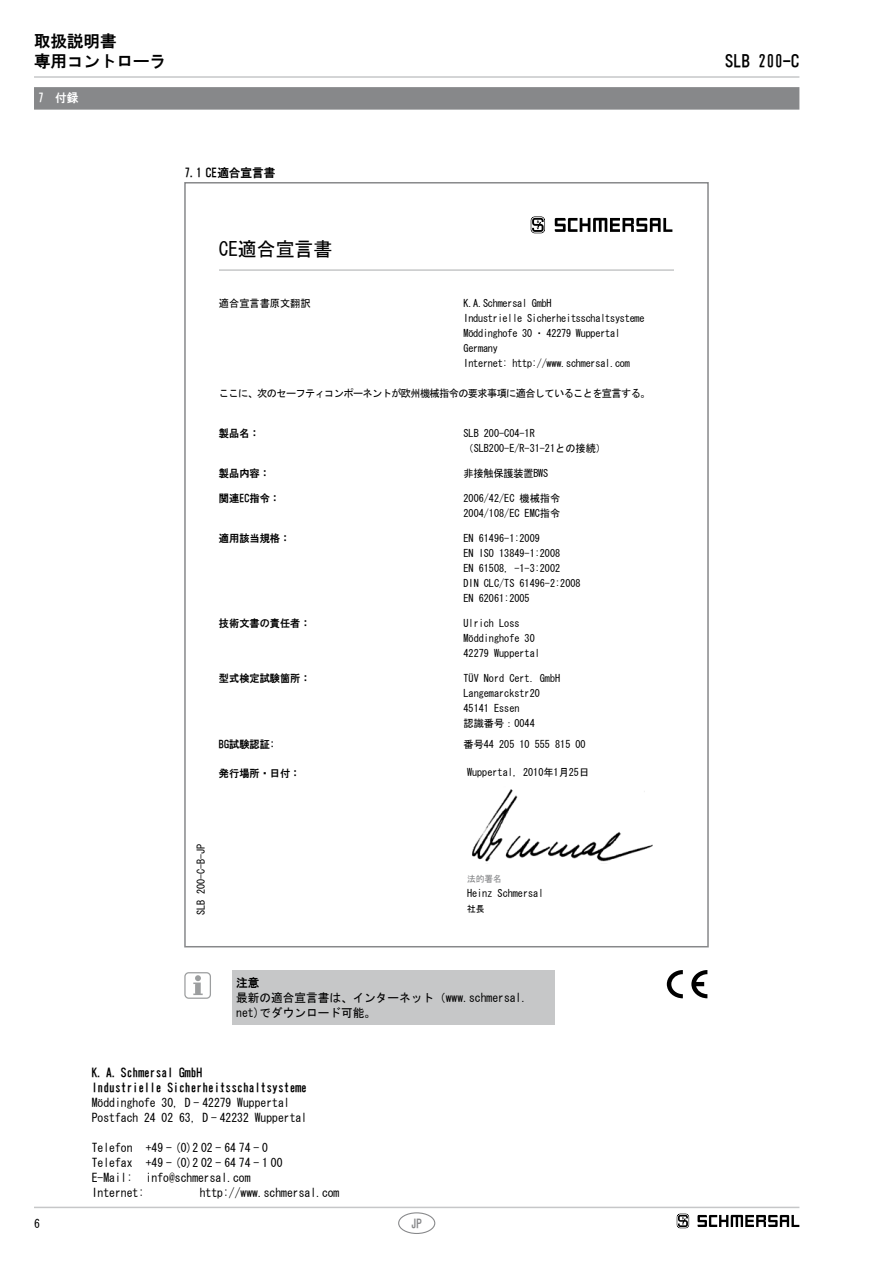
<style>
.page{position:relative;width:893px;height:1263px;background:#fff}
.page>*{position:absolute;margin:0;border:0;box-sizing:border-box;transform-origin:0 0}
.KONF_100K_Headline{font:19.5px "MS Gothic";color:#000}
.Headline_Bold_links{font:16.5px "HG Gothic E";color:#000}
.Headline_Bold_rechts{font:16.5px "HG Gothic E";color:#000}
.CONTENT{font:12px "MS Gothic";color:#000}
.CONTENT_BOLD{font:12px "HG Gothic E";color:#000}
.TAB_Content_Hinweis{font:12px/15px "MS Gothic";color:#000}
.Aufaehlung_Eb2{font:12px "HG Gothic E";color:#000}
.Aufzaehlung_Eb1{font:12px "HG Gothic E";color:#fff}
.ISO-Land{font:12px "HG Gothic E";color:#87888a}
.TAB_Content_Hinweis-2{font:12px "HG Gothic E";color:#000}
.Seitenzahl{font:12px "MS Gothic";color:#000}
.KONF_100K{font:10.5px "MS Gothic";color:#000}
.KONF_100K-2{font:10.5px "MS Gothic";letter-spacing:-.02em;color:#000}
.KONF_100K_BOLD{font:10.5px "HG Gothic E";color:#000}
.KONF_100K-3{font:10.5px "MS Gothic";letter-spacing:-.06em;color:#000}
.KONF_060K_small{font:9px "MS Gothic";color:#87888a}
.KONF_100K_small{font:9px "MS Gothic";color:#000}
</style>
<div class="page">
<svg style="left:677px;top:1213px;width:12px;height:15px"></svg>
<svg style="left:697px;top:1215px;width:102px;height:12px"></svg>
<hr style="left:34px;top:1207px;width:765px;height:1px;background:#c6c7c8">
<hr style="left:34px;top:76px;width:765px;height:2px;background:#c6c7c8">
<div style="left:398px;top:1212px;width:37px;height:22px;border:1px solid #87888a;border-radius:50%"></div>
<div style="left:232px;top:970px;width:322px;height:54px;background:#c6c7c8"></div>
<svg style="left:193px;top:975px;width:10px;height:20px"></svg>
<div style="left:184px;top:972px;width:27px;height:27px;border:1px solid #9c9e9f;border-radius:4px"></div>
<hr style="left:219px;top:269px;width:455px;height:2px;background:#c6c7c8">
<img style="left:472px;top:789px;width:181px;height:73px">
<svg style="left:531px;top:216px;width:14px;height:17px"></svg>
<svg style="left:555px;top:218px;width:117px;height:14px"></svg>
<svg style="left:667px;top:970px;width:16px;height:28px"></svg>
<svg style="left:691px;top:970px;width:16px;height:28px"></svg>
<div style="left:34px;top:87px;width:765px;height:23px;background:#87888a"></div>
<p class="Headline_Bold_links" style="left:34px;top:33px;width:84px">取扱説明書</p>
<p class="Headline_Bold_links" style="left:34px;top:52px;width:133px">専用コントローラ</p>
<p class="Headline_Bold_rechts" style="left:725px;top:52px;width:76px">SLB 200-C</p>
<p class="Aufzaehlung_Eb1" style="left:38px;top:92px;width:42px">7 付録</p>
<p class="Aufaehlung_Eb2" style="left:184px;top:167px;width:93px">7.1 CE適合宣言書</p>
<p class="KONF_100K_Headline" style="left:219px;top:239px;width:115px">CE適合宣言書</p>
<p class="KONF_100K" style="left:219px;top:298px;width:93px">適合宣言書原文翻訳</p>
<p class="KONF_100K-2" style="left:463px;top:298px;width:90px">K.A.Schmersal GmbH</p>
<p class="KONF_100K-2" style="left:463px;top:313px;width:183px">Industrielle Sicherheitsschaltsysteme</p>
<p class="KONF_100K-2" style="left:463px;top:328px;width:158px">Möddinghofe 30 ▪ 42279 Wuppertal</p>
<p class="KONF_100K-2" style="left:463px;top:343px;width:36px">Germany</p>
<p class="KONF_100K-2" style="left:463px;top:358px;width:168px">Internet: http://www.schmersal.com</p>
<p class="KONF_100K-3" style="left:219px;top:388px;width:433px">ここに、次のセーフティコンポーネントが欧州機械指令の要求事項に適合していることを宣言する。</p>
<p class="KONF_100K_BOLD" style="left:219px;top:428px;width:42px">製品名：</p>
<p class="KONF_100K" style="left:463px;top:427px;width:73px">SLB 200-C04-1R</p>
<p class="KONF_100K" style="left:463px;top:442px;width:144px">（SLB200-E/R-31-21との接続）</p>
<p class="KONF_100K_BOLD" style="left:219px;top:468px;width:52px">製品内容：</p>
<p class="KONF_100K-2" style="left:463px;top:468px;width:86px">非接触保護装置BWS</p>
<p class="KONF_100K_BOLD" style="left:219px;top:493px;width:63px">関連EC指令：</p>
<p class="KONF_100K" style="left:463px;top:493px;width:98px">2006/42/EC 機械指令</p>
<p class="KONF_100K" style="left:463px;top:508px;width:98px">2004/108/EC EMC指令</p>
<p class="KONF_100K_BOLD" style="left:219px;top:533px;width:73px">適用該当規格：</p>
<p class="KONF_100K" style="left:463px;top:533px;width:78px">EN 61496-1:2009</p>
<p class="KONF_100K" style="left:463px;top:548px;width:98px">EN ISO 13849-1:2008</p>
<p class="KONF_100K" style="left:463px;top:563px;width:98px">EN 61508, -1-3:2002</p>
<p class="KONF_100K" style="left:463px;top:578px;width:119px">DIN CLC/TS 61496-2:2008</p>
<p class="KONF_100K" style="left:463px;top:593px;width:68px">EN 62061:2005</p>
<p class="KONF_100K_BOLD" style="left:219px;top:618px;width:93px">技術文書の責任者：</p>
<p class="KONF_100K" style="left:463px;top:618px;width:58px">Ulrich Loss</p>
<p class="KONF_100K" style="left:463px;top:633px;width:73px">Möddinghofe 30</p>
<p class="KONF_100K" style="left:463px;top:648px;width:78px">42279 Wuppertal</p>
<p class="KONF_100K_BOLD" style="left:219px;top:673px;width:93px">型式検定試験箇所：</p>
<p class="KONF_100K" style="left:463px;top:673px;width:98px">TÜV Nord Cert. GmbH</p>
<p class="KONF_100K" style="left:463px;top:688px;width:78px">Langemarckstr20</p>
<p class="KONF_100K" style="left:463px;top:703px;width:58px">45141 Essen</p>
<p class="KONF_100K" style="left:463px;top:718px;width:73px">認識番号：0044</p>
<p class="KONF_100K_BOLD" style="left:219px;top:739px;width:58px">BG試験認証:</p>
<p class="KONF_100K" style="left:463px;top:739px;width:124px">番号44 205 10 555 815 00</p>
<p class="KONF_100K_BOLD" style="left:219px;top:767px;width:83px">発行場所・日付：</p>
<p class="KONF_100K" style="left:467px;top:767px;width:124px">Wuppertal, 2010年1月25日</p>
<p class="Seitenzahl" style="left:34px;top:1217px;width:7px">6</p>
<p class="KONF_100K" style="left:196px;top:915px;width:73px;rotate:-90deg">SLB 200-C-B-JP</p>
<p class="KONF_060K_small" style="left:467px;top:874px;width:36px">法的署名</p>
<p class="KONF_100K" style="left:467px;top:887px;width:78px">Heinz Schmersal</p>
<p class="KONF_100K_small" style="left:467px;top:904px;width:19px">社長</p>
<p class="TAB_Content_Hinweis-2" style="left:236px;top:976px;width:25px">注意</p>
<p class="TAB_Content_Hinweis" style="left:236px;top:990px;width:293px">最新の適合宣言書は、インターネット（www.schmersal. net)でダウンロード可能。</p>
<p class="CONTENT_BOLD" style="left:92px;top:1067px;width:112px">K. A. Schmersal GmbH</p>
<p class="CONTENT_BOLD" style="left:92px;top:1082px;width:217px">Industrielle Sicherheitsschaltsysteme</p>
<p class="CONTENT" style="left:92px;top:1097px;width:199px">Möddinghofe 30, D - 42279 Wuppertal</p>
<p class="CONTENT" style="left:92px;top:1112px;width:217px">Postfach 24 02 63, D - 42232 Wuppertal</p>
<p class="CONTENT" style="left:92px;top:1142px;width:178px">Telefon +49 - (0)2 02 - 64 74 - 0</p>
<p class="CONTENT" style="left:92px;top:1157px;width:192px">Telefax +49 - (0)2 02 - 64 74 - 1 00</p>
<p class="CONTENT" style="left:92px;top:1172px;width:160px">E-Mail: info@schmersal.com</p>
<p class="CONTENT" style="left:92px;top:1187px;width:54px">Internet:</p>
<p class="CONTENT" style="left:200px;top:1187px;width:141px">http://www.schmersal.com</p>
<p class="ISO-Land" style="left:411px;top:1217px;width:13px">JP</p>
</div>
